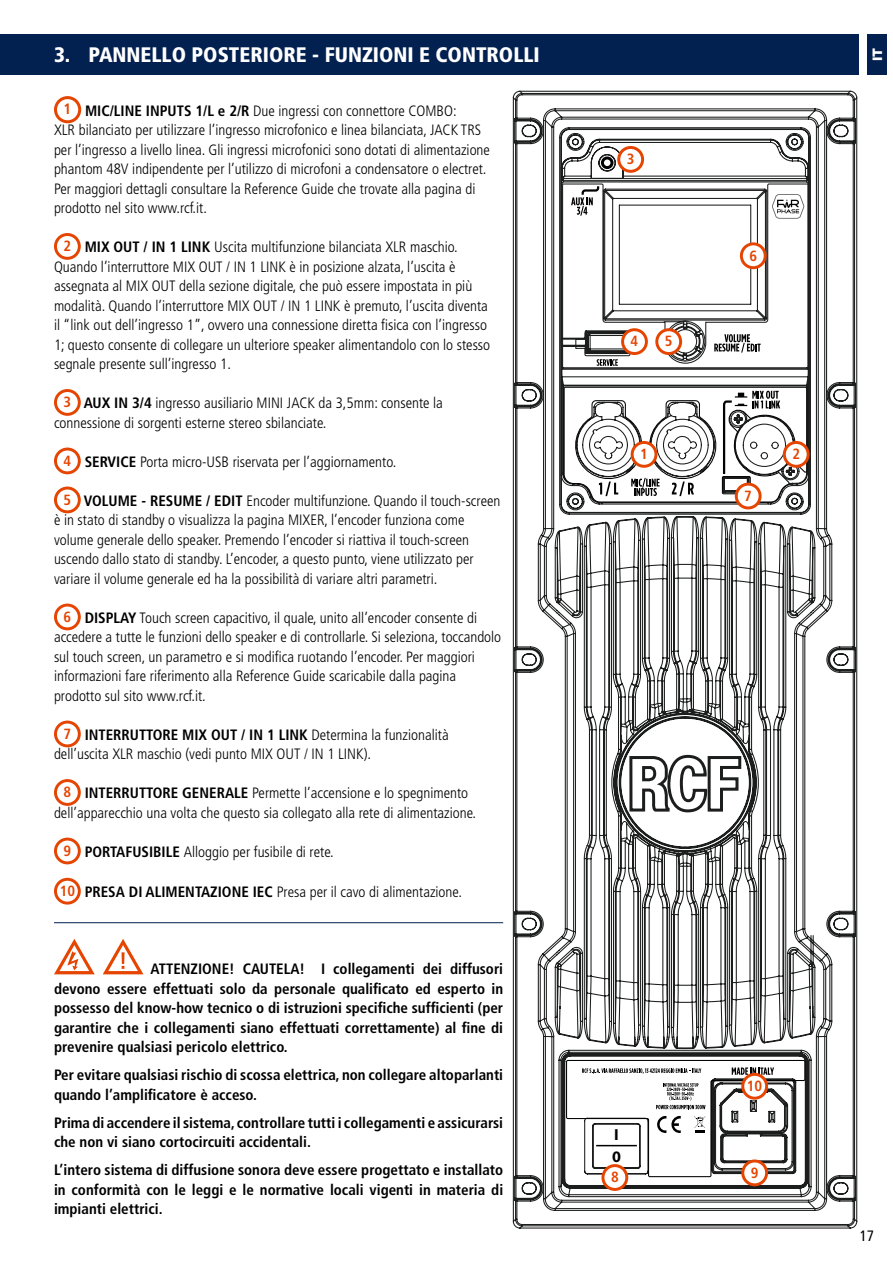
<style>
.page{position:relative;width:893px;height:1263px;background:#fff}
.page>*{position:absolute;margin:0;border:0;box-sizing:border-box;transform-origin:0 0}
.t1{font:900 condensed 21px "Frutiger LT Std";color:#fff}
.t2{font:700 16.05px/21.9px "Myriad Pro";color:#000}
.t3{font:300 condensed 15px/19.5px "Frutiger LT Std";color:#000}
.t4{font:700 condensed 15px/19.5px "Frutiger LT Std";color:#000;text-align:justify}
.t5{font:condensed 15px "Frutiger LT Std";color:#000}
.t6{font:700 condensed 14.85px "Frutiger LT Std";color:#e54500}
.t7{font:900 13.5px "Gotham";color:#fff}
.s1{font-weight:700;color:#e54500}
.s2{font-weight:700}
.s3{font-weight:700;font-size:14.85px;color:#e54500}
</style>
<div class="page">
<div style="left:867px;top:34px;width:20px;height:41px;background:#022050"></div>
<div style="left:0;top:34px;width:859px;height:41px;background:#022050"></div>
<hr style="left:54px;top:922px;width:449px;height:1px;background:#022050">
<div style="left:54px;top:96px;width:27px;height:27px;border:3px solid #e54500;border-radius:50%"></div>
<div style="left:54px;top:233px;width:27px;height:27px;border:3px solid #e54500;border-radius:50%"></div>
<div style="left:54px;top:389px;width:27px;height:27px;border:3px solid #e54500;border-radius:50%"></div>
<div style="left:54px;top:447px;width:27px;height:27px;border:3px solid #e54500;border-radius:50%"></div>
<div style="left:54px;top:486px;width:27px;height:27px;border:3px solid #e54500;border-radius:50%"></div>
<div style="left:54px;top:603px;width:27px;height:27px;border:3px solid #e54500;border-radius:50%"></div>
<div style="left:54px;top:720px;width:27px;height:27px;border:3px solid #e54500;border-radius:50%"></div>
<div style="left:54px;top:779px;width:27px;height:27px;border:3px solid #e54500;border-radius:50%"></div>
<div style="left:54px;top:837px;width:27px;height:27px;border:3px solid #e54500;border-radius:50%"></div>
<div style="left:54px;top:878px;width:27px;height:26px;border:3px solid #e54500;border-radius:50%"></div>
<svg style="left:54px;top:939px;width:41px;height:35px"></svg>
<svg style="left:103px;top:939px;width:40px;height:35px"></svg>
<svg style="left:513px;top:91px;width:344px;height:1138px"></svg>
<svg style="left:561px;top:183px;width:248px;height:187px"></svg>
<svg style="left:714px;top:334px;width:47px;height:19px"></svg>
<svg style="left:597px;top:359px;width:21px;height:7px"></svg>
<svg style="left:571px;top:184px;width:29px;height:32px"></svg>
<svg style="left:772px;top:194px;width:32px;height:25px"></svg>
<svg style="left:563px;top:386px;width:245px;height:117px"></svg>
<div style="left:601px;top:156px;width:12px;height:13px;border:3px solid #020203;border-radius:50%"></div>
<svg style="left:628px;top:753px;width:115px;height:61px"></svg>
<svg style="left:565px;top:1059px;width:241px;height:119px"></svg>
<div style="left:632px;top:442px;width:24px;height:24px;background:#fff;border-radius:50%"></div>
<div style="left:631px;top:441px;width:26px;height:27px;border:3px solid #e54500;border-radius:50%"></div>
<div style="left:784px;top:442px;width:24px;height:24px;background:#fff;border-radius:50%"></div>
<div style="left:783px;top:441px;width:27px;height:27px;border:3px solid #e54500;border-radius:50%"></div>
<div style="left:736px;top:484px;width:24px;height:24px;background:#fff;border-radius:50%"></div>
<div style="left:735px;top:483px;width:27px;height:26px;border:3px solid #e54500;border-radius:50%"></div>
<div style="left:619px;top:147px;width:24px;height:24px;background:#fff;border-radius:50%"></div>
<div style="left:617px;top:146px;width:27px;height:27px;border:3px solid #e54500;border-radius:50%"></div>
<div style="left:623px;top:330px;width:23px;height:23px;background:#fff;border-radius:50%"></div>
<div style="left:621px;top:328px;width:27px;height:27px;border:3px solid #e54500;border-radius:50%"></div>
<div style="left:741px;top:244px;width:24px;height:24px;background:#fff;border-radius:50%"></div>
<div style="left:740px;top:242px;width:27px;height:27px;border:3px solid #e54500;border-radius:50%"></div>
<div style="left:657px;top:330px;width:24px;height:23px;background:#fff;border-radius:50%"></div>
<div style="left:655px;top:328px;width:27px;height:27px;border:3px solid #e54500;border-radius:50%"></div>
<div style="left:603px;top:1165px;width:24px;height:24px;background:#fff;border-radius:50%"></div>
<div style="left:601px;top:1164px;width:27px;height:27px;border:3px solid #e54500;border-radius:50%"></div>
<div style="left:743px;top:1161px;width:24px;height:24px;background:#fff;border-radius:50%"></div>
<div style="left:741px;top:1159px;width:27px;height:27px;border:3px solid #e54500;border-radius:50%"></div>
<div style="left:743px;top:1074px;width:24px;height:24px;background:#fff;border-radius:50%"></div>
<div style="left:741px;top:1073px;width:27px;height:27px;border:3px solid #e54500;border-radius:50%"></div>
<hr style="left:596px;top:1145px;width:41px;height:1px;background:#000">
<h1 class="t1" style="left:54px;top:42px;width:487px">3. PANNELLO POSTERIORE - FUNZIONI E CONTROLLI</h1>
<p class="t3" style="left:54px;top:101px;width:437px;text-indent:10px"><span class="s1">1</span> <span class="s2">MIC/LINE INPUTS 1/L e 2/R</span> Due ingressi con connettore COMBO:<br>XLR bilanciato per utilizzare l’ingresso microfonico e linea bilanciata, JACK TRS per l’ingresso a livello linea. Gli ingressi microfonici sono dotati di alimentazione phantom 48V indipendente per l’utilizzo di microfoni a condensatore o electret.<br>Per maggiori dettagli consultare la Reference Guide che trovate alla pagina di prodotto nel sito www.rcf.it.</p>
<p class="t3" style="left:54px;top:238px;width:438px;text-indent:10px"><span class="s3">2</span> <span class="s2">MIX OUT / IN 1 LINK</span> Uscita multifunzione bilanciata XLR maschio.<br>Quando l’interruttore MIX OUT / IN 1 LINK è in posizione alzata, l’uscita è assegnata al MIX OUT della sezione digitale, che può essere impostata in più modalità. Quando l’interruttore MIX OUT / IN 1 LINK è premuto, l’uscita diventa il “link out dell’ingresso 1”, ovvero una connessione diretta fisica con l’ingresso 1; questo consente di collegare un ulteriore speaker alimentandolo con lo stesso segnale presente sull’ingresso 1.</p>
<p class="t3" style="left:54px;top:394px;width:390px;text-indent:10px"><span class="s3">3</span> <span class="s2">AUX IN 3/4</span> ingresso ausiliario MINI JACK da 3,5mm: consente la connessione di sorgenti esterne stereo sbilanciate.</p>
<p class="t3" style="left:64px;top:452px;width:334px"><span class="s3">4</span> <span class="s2">SERVICE</span> Porta micro-USB riservata per l’aggiornamento.</p>
<p class="t3" style="left:54px;top:491px;width:448px;text-indent:10px"><span class="s3">5</span> <span class="s2">VOLUME - RESUME / EDIT</span> Encoder multifunzione. Quando il touch-screen è in stato di standby o visualizza la pagina MIXER, l’encoder funziona come volume generale dello speaker. Premendo l’encoder si riattiva il touch-screen uscendo dallo stato di standby. L’encoder, a questo punto, viene utilizzato per variare il volume generale ed ha la possibilità di variare altri parametri.</p>
<p class="t3" style="left:54px;top:608px;width:449px;text-indent:10px"><span class="s3">6</span> <span class="s2">DISPLAY</span> Touch screen capacitivo, il quale, unito all’encoder consente di accedere a tutte le funzioni dello speaker e di controllarle. Si seleziona, toccandolo sul touch screen, un parametro e si modifica ruotando l’encoder. Per maggiori informazioni fare riferimento alla Reference Guide scaricabile dalla pagina prodotto sul sito www.rcf.it.</p>
<p class="t3" style="left:54px;top:725px;width:396px;text-indent:10px"><span class="s3">7</span> <span class="s2">INTERRUTTORE MIX OUT / IN 1 LINK</span> Determina la funzionalità dell’uscita XLR maschio (vedi punto MIX OUT / IN 1 LINK).</p>
<p class="t3" style="left:54px;top:784px;width:424px;text-align:center"><span class="s3">8</span> <span class="s2">INTERRUTTORE GENERALE</span> Permette l’accensione e lo spegnimento dell’apparecchio una volta che questo sia collegato alla rete di alimentazione.</p>
<p class="t3" style="left:64px;top:842px;width:272px"><span class="s3">9</span> <span class="s2">PORTAFUSIBILE</span> Alloggio per fusibile di rete.</p>
<p class="t3" style="left:60px;top:882px;width:404px"><span class="s3">10</span> <span class="s2">PRESA DI ALIMENTAZIONE IEC</span> Presa per il cavo di alimentazione.</p>
<p class="t4" style="left:54px;top:959px;width:451px;text-indent:97px">ATTENZIONE! CAUTELA! I collegamenti dei diffusori devono essere effettuati solo da personale qualificato ed esperto in possesso del know-how tecnico o di istruzioni specifiche sufficienti (per garantire che i collegamenti siano effettuati correttamente) al fine di prevenire qualsiasi pericolo elettrico.</p>
<p class="t4" style="left:54px;top:1065px;width:451px">Per evitare qualsiasi rischio di scossa elettrica, non collegare altoparlanti quando l’amplificatore è acceso.</p>
<p class="t4" style="left:54px;top:1113px;width:451px">Prima di accendere il sistema, controllare tutti i collegamenti e assicurarsi che non vi siano cortocircuiti accidentali.</p>
<p class="t4" style="left:54px;top:1160px;width:451px">L’intero sistema di diffusione sonora deve essere progettato e installato in conformità con le leggi e le normative locali vigenti in materia di impianti elettrici.</p>
<p class="t6" style="left:627px;top:150px;width:9px">3</p>
<p class="t6" style="left:631px;top:332px;width:9px">4</p>
<p class="t6" style="left:665px;top:332px;width:9px">5</p>
<p class="t6" style="left:749px;top:247px;width:9px">6</p>
<p class="t6" style="left:640px;top:445px;width:9px">1</p>
<p class="t6" style="left:792px;top:445px;width:9px">2</p>
<p class="t6" style="left:744px;top:487px;width:9px">7</p>
<p class="t7" style="left:868px;top:61px;width:15px;rotate:-90deg">IT</p>
<p class="t2" style="left:612px;top:1123px;width:10px">I<br>0</p>
<p class="t6" style="left:747px;top:1077px;width:17px">10</p>
<p class="t6" style="left:611px;top:1168px;width:9px">8</p>
<p class="t6" style="left:751px;top:1164px;width:9px">9</p>
<p class="t5" style="left:860px;top:1227px;width:16px">17</p>
</div>
